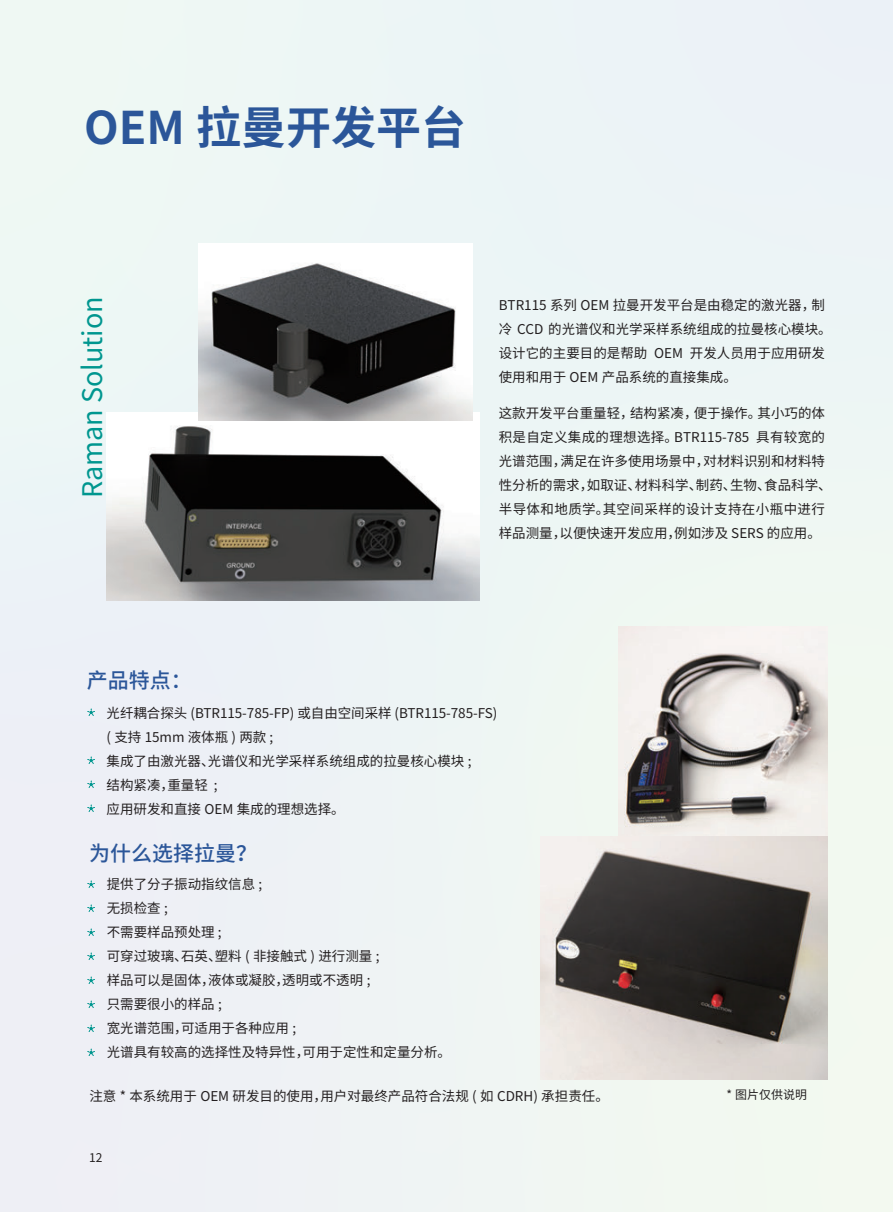
<style>
.page{position:relative;width:893px;height:1212px;background:#eef5f5}
.page>*{position:absolute;margin:0;border:0;box-sizing:border-box;transform-origin:0 0}
.t1{font:700 45px "Source Han Sans CN";color:#2b5699}
.t2{font:27px "Source Han Sans CN";color:#00968f}
.t3{font:500 21px "Source Han Sans CN";color:#2b5699}
.t4{font:13.5px/24px "Source Han Sans CN";color:#231f20}
.t5{font:12px "Source Han Sans CN";color:#231f20}
</style>
<div class="page">
<img style="left:540px;top:836px;width:287px;height:243px">
<img style="left:619px;top:626px;width:208px;height:209px">
<img style="left:107px;top:413px;width:373px;height:187px">
<img style="left:199px;top:243px;width:273px;height:177px">
<svg style="left:87px;top:709px;width:8px;height:7px"></svg>
<svg style="left:87px;top:757px;width:8px;height:7px"></svg>
<svg style="left:87px;top:781px;width:8px;height:7px"></svg>
<svg style="left:87px;top:805px;width:8px;height:7px"></svg>
<svg style="left:87px;top:880px;width:8px;height:8px"></svg>
<svg style="left:87px;top:904px;width:8px;height:8px"></svg>
<svg style="left:87px;top:928px;width:8px;height:8px"></svg>
<svg style="left:87px;top:952px;width:8px;height:8px"></svg>
<svg style="left:87px;top:977px;width:8px;height:7px"></svg>
<svg style="left:87px;top:1001px;width:8px;height:7px"></svg>
<svg style="left:87px;top:1025px;width:8px;height:7px"></svg>
<svg style="left:87px;top:1049px;width:8px;height:7px"></svg>
<h1 class="t1" style="left:84px;top:102px;width:384px">OEM 拉曼开发平台</h1>
<h2 class="t2" style="left:77px;top:498px;width:204px;rotate:-90deg">Raman Solution</h2>
<h3 class="t3" style="left:87px;top:668px;width:106px">产品特点：</h3>
<p class="t4" style="left:499px;top:294px;width:335px">BTR115 系列 OEM 拉曼开发平台是由稳定的激光器，制冷 CCD 的光谱仪和光学采样系统组成的拉曼核心模块。设计它的主要目的是帮助 OEM 开发人员用于应用研发使用和用于 OEM 产品系统的直接集成。</p>
<p class="t4" style="left:499px;top:402px;width:335px">这款开发平台重量轻，结构紧凑，便于操作。其小巧的体积是自定义集成的理想选择。BTR115-785 具有较宽的光谱范围，满足在许多使用场景中，对材料识别和材料特性分析的需求，如取证、材料科学、制药、生物、食品科学、半导体和地质学。其空间采样的设计支持在小瓶中进行样品测量，以便快速开发应用，例如涉及 SERS 的应用。</p>
<p class="t4" style="left:107px;top:701px;width:392px">光纤耦合探头 (BTR115-785-FP) 或自由空间采样 (BTR115-785-FS) ( 支持 15mm 液体瓶 ) 两款 ;<br>集成了由激光器、光谱仪和光学采样系统组成的拉曼核心模块 ;<br>结构紧凑，重量轻 ;<br>应用研发和直接 OEM 集成的理想选择。</p>
<h3 class="t3" style="left:89px;top:841px;width:169px">为什么选择拉曼？</h3>
<p class="t4" style="left:107px;top:872px;width:346px">提供了分子振动指纹信息 ;<br>无损检查 ;<br>不需要样品预处理 ;<br>可穿过玻璃、石英、塑料 ( 非接触式 ) 进行测量 ;<br>样品可以是固体，液体或凝胶，透明或不透明 ;<br>只需要很小的样品 ;<br>宽光谱范围，可适用于各种应用 ;<br>光谱具有较高的选择性及特异性，可用于定性和定量分析。</p>
<p class="t4" style="left:89px;top:1084px;width:521px">注意 * 本系统用于 OEM 研发目的使用，用户对最终产品符合法规 ( 如 CDRH) 承担责任。</p>
<p class="t5" style="left:727px;top:1087px;width:82px">* 图片仅供说明</p>
<p class="t5" style="left:89px;top:1150px;width:15px">12</p>
</div>
